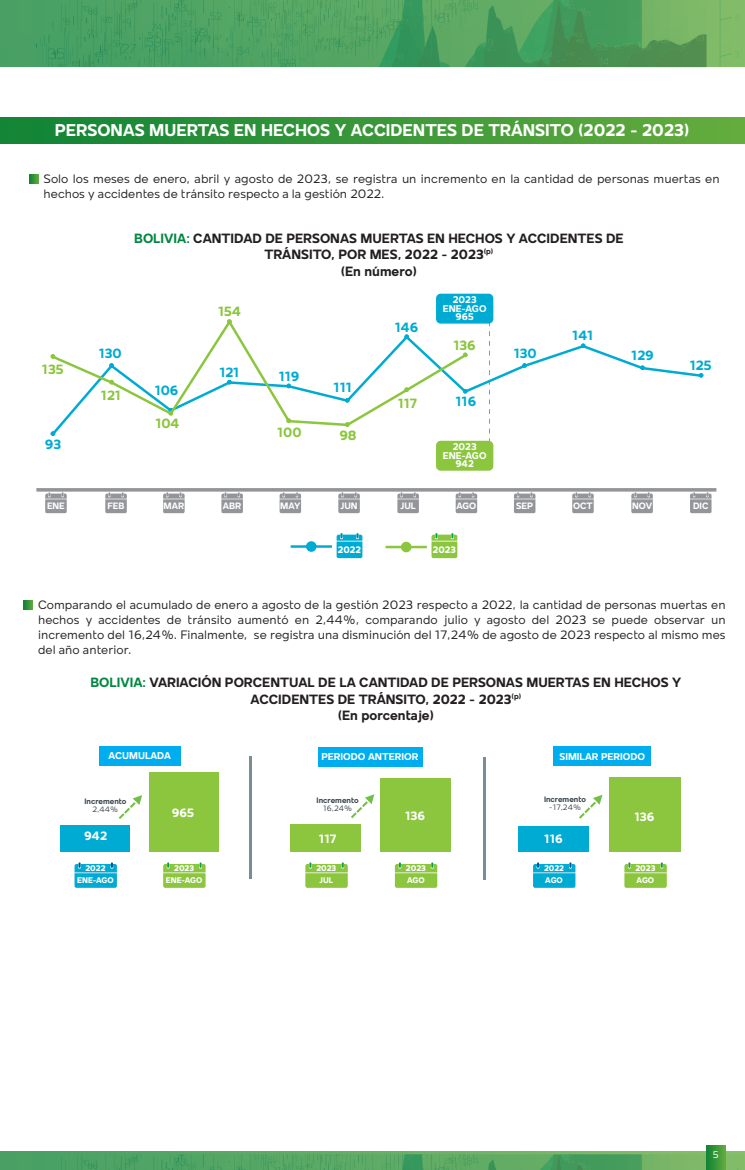
<style>
.page{position:relative;width:745px;height:1170px;background:#fff}
.page>*{position:absolute;margin:0;border:0;box-sizing:border-box;transform-origin:0 0}
.t1{font:700 17.5px "Mollen";color:#fff}
.t2{font:700 13.75px/16.5px "Mollen";color:#231f20;text-align:center}
.t3{font:700 13.75px "Mollen";letter-spacing:-.005em;color:#00abd3}
.t4{font:700 13.75px "Mollen";letter-spacing:-.005em;color:#8bc63e}
.t5{font:12.5px/15px "Mollen";color:#231f20;text-align:justify}
.t6{font:700 12.38px "Mollen";color:#fff}
.t7{font:700 10.25px "Mollen";color:#fff}
.t8{font:700 10px/8.8px "Mollen";color:#fff;text-align:center}
.t9{font:10px "Mollen";color:#fff}
.t10{font:800 9.62px "Mollen";color:#fff}
.t11{font:700 9.5px "Mollen";color:#fff}
.t12{font:800 8.38px "Mollen";color:#fff}
.t13{font:700 8px "Mollen";color:#3d474e}
.t14{font:8px "Mollen";color:#3d474e}
.s1{color:#008741}
</style>
<div class="page">
<img style="left:0;top:67px;width:744px;height:1084px">
<svg style="left:0;top:0;width:744px;height:67px;background:#4fa160"></svg>
<svg style="left:0;top:1151px;width:744px;height:18px;background:#58a763"></svg>
<div style="left:705px;top:1145px;width:20px;height:24px;background:linear-gradient(to right,#0a8036,#5aa63c)"></div>
<div style="left:0;top:117px;width:743px;height:26px;background:linear-gradient(to right,#0f8336,#65ac3d)"></div>
<svg style="left:24px;top:600px;width:9px;height:9px"></svg>
<div style="left:60px;top:825px;width:70px;height:26px;background:#00abd3"></div>
<div style="left:149px;top:772px;width:69px;height:79px;background:#8bc63e"></div>
<div style="left:290px;top:824px;width:70px;height:27px;background:#8bc63e"></div>
<div style="left:608px;top:777px;width:72px;height:74px;background:#8bc63e"></div>
<div style="left:380px;top:778px;width:70px;height:73px;background:#8bc63e"></div>
<div style="left:518px;top:825px;width:70px;height:26px;background:#00abd3"></div>
<hr style="left:249px;top:756px;width:3px;height:122px;background:#7b8c95">
<hr style="left:482px;top:757px;width:3px;height:122px;background:#7b8c95">
<svg style="left:350px;top:794px;width:24px;height:24px"></svg>
<svg style="left:578px;top:794px;width:24px;height:24px"></svg>
<svg style="left:119px;top:795px;width:23px;height:24px"></svg>
<div style="left:99px;top:746px;width:81px;height:19px;background:#00aeef"></div>
<div style="left:318px;top:747px;width:104px;height:19px;background:#00aeef"></div>
<div style="left:553px;top:746px;width:97px;height:19px;background:#00aeef"></div>
<svg style="left:163px;top:862px;width:42px;height:25px"></svg>
<svg style="left:305px;top:862px;width:42px;height:25px"></svg>
<svg style="left:394px;top:862px;width:43px;height:25px"></svg>
<svg style="left:74px;top:862px;width:43px;height:25px"></svg>
<svg style="left:624px;top:862px;width:42px;height:25px"></svg>
<svg style="left:532px;top:862px;width:43px;height:25px"></svg>
<svg style="left:488px;top:323px;width:1px;height:118px"></svg>
<svg style="left:29px;top:174px;width:9px;height:9px"></svg>
<div style="left:436px;top:294px;width:57px;height:29px;background:#00abd3;border-radius:5px"></div>
<div style="left:436px;top:441px;width:57px;height:29px;background:#8bc63e;border-radius:5px"></div>
<hr style="left:385px;top:545px;width:41px;height:3px;background:#8bc63e">
<svg style="left:400px;top:541px;width:11px;height:11px"></svg>
<hr style="left:290px;top:545px;width:42px;height:2px;background:#00abd3">
<div style="left:306px;top:541px;width:10px;height:10px;background:#00abd3;border-radius:50%"></div>
<svg style="left:431px;top:533px;width:26px;height:25px"></svg>
<svg style="left:336px;top:533px;width:26px;height:25px"></svg>
<hr style="left:36px;top:488px;width:680px;height:3px;background:#939598">
<svg style="left:45px;top:492px;width:22px;height:21px"></svg>
<svg style="left:105px;top:492px;width:22px;height:21px"></svg>
<svg style="left:163px;top:492px;width:21px;height:21px"></svg>
<svg style="left:221px;top:492px;width:22px;height:21px"></svg>
<svg style="left:279px;top:492px;width:22px;height:21px"></svg>
<svg style="left:338px;top:492px;width:21px;height:21px"></svg>
<svg style="left:397px;top:492px;width:21px;height:21px"></svg>
<svg style="left:455px;top:492px;width:22px;height:21px"></svg>
<svg style="left:513px;top:492px;width:22px;height:21px"></svg>
<svg style="left:572px;top:492px;width:21px;height:21px"></svg>
<svg style="left:631px;top:492px;width:21px;height:21px"></svg>
<svg style="left:689px;top:492px;width:22px;height:21px"></svg>
<svg style="left:49px;top:333px;width:654px;height:104px"></svg>
<svg style="left:51px;top:431px;width:4px;height:5px"></svg>
<svg style="left:522px;top:363px;width:4px;height:5px"></svg>
<svg style="left:580px;top:343px;width:5px;height:5px"></svg>
<svg style="left:639px;top:365px;width:5px;height:5px"></svg>
<svg style="left:698px;top:373px;width:5px;height:4px"></svg>
<svg style="left:50px;top:317px;width:418px;height:110px"></svg>
<svg style="left:51px;top:354px;width:4px;height:4px"></svg>
<svg style="left:109px;top:380px;width:5px;height:4px"></svg>
<svg style="left:168px;top:408px;width:5px;height:7px"></svg>
<svg style="left:227px;top:319px;width:4px;height:5px"></svg>
<svg style="left:286px;top:418px;width:5px;height:5px"></svg>
<svg style="left:345px;top:422px;width:4px;height:5px"></svg>
<svg style="left:404px;top:387px;width:4px;height:5px"></svg>
<svg style="left:462px;top:352px;width:5px;height:5px"></svg>
<h1 class="t1" style="left:55px;top:120px;width:635px">PERSONAS MUERTAS EN HECHOS Y ACCIDENTES DE TRÁNSITO (2022 - 2023)</h1>
<p class="t5" style="left:44px;top:171px;width:677px">Solo los meses de enero, abril y agosto de 2023, se registra un incremento en la cantidad de personas muertas en hechos y accidentes de tránsito respecto a la gestión 2022.</p>
<p class="t2" style="left:134px;top:229px;width:490px"><span class="s1">BOLIVIA:</span> CANTIDAD DE PERSONAS MUERTAS EN HECHOS Y ACCIDENTES DE<br>TRÁNSITO, POR MES, 2022 - 2023<sup>(p)<br></sup>(En número)</p>
<p class="t8" style="left:442px;top:295px;width:45px">2023<br>ENE-AGO<br>965</p>
<p class="t4" style="left:218px;top:304px;width:24px">154</p>
<p class="t3" style="left:394px;top:319px;width:25px">146</p>
<p class="t3" style="left:572px;top:328px;width:23px">141</p>
<p class="t4" style="left:453px;top:337px;width:24px">136</p>
<p class="t3" style="left:99px;top:346px;width:24px">130</p>
<p class="t3" style="left:513px;top:346px;width:24px">130</p>
<p class="t3" style="left:631px;top:348px;width:24px">129</p>
<p class="t4" style="left:42px;top:361px;width:23px">135</p>
<p class="t3" style="left:689px;top:357px;width:23px">125</p>
<p class="t4" style="left:101px;top:388px;width:22px">121</p>
<p class="t4" style="left:155px;top:415px;width:26px">104</p>
<p class="t3" style="left:219px;top:364px;width:22px">121</p>
<p class="t3" style="left:278px;top:368px;width:22px">119</p>
<p class="t3" style="left:333px;top:379px;width:20px">111</p>
<p class="t3" style="left:155px;top:382px;width:25px">106</p>
<p class="t3" style="left:455px;top:393px;width:22px">116</p>
<p class="t4" style="left:397px;top:396px;width:21px">117</p>
<p class="t4" style="left:277px;top:424px;width:26px">100</p>
<p class="t4" style="left:339px;top:427px;width:19px">98</p>
<p class="t3" style="left:45px;top:436px;width:18px">93</p>
<p class="t8" style="left:442px;top:442px;width:45px">2023<br>ENE-AGO<br>942</p>
<p class="t11" style="left:47px;top:500px;width:19px">ENE</p>
<p class="t11" style="left:107px;top:500px;width:19px">FEB</p>
<p class="t11" style="left:163px;top:500px;width:22px">MAR</p>
<p class="t11" style="left:223px;top:500px;width:20px">ABR</p>
<p class="t11" style="left:280px;top:500px;width:22px">MAY</p>
<p class="t11" style="left:340px;top:500px;width:19px">JUN</p>
<p class="t11" style="left:400px;top:500px;width:17px">JUL</p>
<p class="t11" style="left:456px;top:500px;width:21px">AGO</p>
<p class="t11" style="left:516px;top:500px;width:19px">SEP</p>
<p class="t11" style="left:572px;top:500px;width:21px">OCT</p>
<p class="t11" style="left:631px;top:500px;width:22px">NOV</p>
<p class="t11" style="left:692px;top:500px;width:17px">DIC</p>
<p class="t10" style="left:338px;top:544px;width:25px">2022</p>
<p class="t10" style="left:432px;top:544px;width:24px">2023</p>
<p class="t5" style="left:38px;top:596px;width:688px">Comparando el acumulado de enero a agosto de la gestión 2023 respecto a 2022, la cantidad de personas muertas en hechos y accidentes de tránsito aumentó en 2,44%, comparando julio y agosto del 2023 se puede observar un incremento del 16,24%. Finalmente, se registra una disminución del 17,24% de agosto de 2023 respecto al mismo mes del año anterior.</p>
<p class="t2" style="left:90px;top:674px;width:592px"><span class="s1">BOLIVIA:</span> VARIACIÓN PORCENTUAL DE LA CANTIDAD DE PERSONAS MUERTAS EN HECHOS Y<br>ACCIDENTES DE TRÁNSITO, 2022 - 2023<sup>(p)<br></sup>(En porcentaje)</p>
<p class="t7" style="left:108px;top:749px;width:64px">ACUMULADA</p>
<p class="t7" style="left:321px;top:750px;width:98px">PERIODO ANTERIOR</p>
<p class="t7" style="left:559px;top:750px;width:87px">SIMILAR PERIODO</p>
<p class="t13" style="left:84px;top:796px;width:43px">Incremento</p>
<p class="t14" style="left:92px;top:804px;width:27px">2,44%</p>
<p class="t13" style="left:543px;top:794px;width:43px">Incremento</p>
<p class="t14" style="left:548px;top:802px;width:34px">-17,24%</p>
<p class="t13" style="left:316px;top:795px;width:43px">Incremento</p>
<p class="t14" style="left:323px;top:803px;width:31px">16,24%</p>
<p class="t6" style="left:172px;top:805px;width:24px">965</p>
<p class="t6" style="left:634px;top:809px;width:22px">136</p>
<p class="t6" style="left:405px;top:808px;width:22px">136</p>
<p class="t6" style="left:84px;top:828px;width:24px">942</p>
<p class="t6" style="left:319px;top:831px;width:19px">117</p>
<p class="t6" style="left:544px;top:831px;width:20px">116</p>
<p class="t12" style="left:85px;top:863px;width:22px">2022</p>
<p class="t12" style="left:174px;top:863px;width:21px">2023</p>
<p class="t12" style="left:316px;top:863px;width:21px">2023</p>
<p class="t12" style="left:405px;top:863px;width:21px">2023</p>
<p class="t12" style="left:543px;top:863px;width:22px">2022</p>
<p class="t12" style="left:635px;top:863px;width:21px">2023</p>
<p class="t12" style="left:77px;top:875px;width:38px">ENE-AGO</p>
<p class="t12" style="left:166px;top:875px;width:38px">ENE-AGO</p>
<p class="t12" style="left:319px;top:875px;width:15px">JUL</p>
<p class="t12" style="left:407px;top:875px;width:19px">AGO</p>
<p class="t12" style="left:545px;top:875px;width:19px">AGO</p>
<p class="t12" style="left:636px;top:875px;width:19px">AGO</p>
<p class="t9" style="left:712px;top:1148px;width:7px">5</p>
</div>
